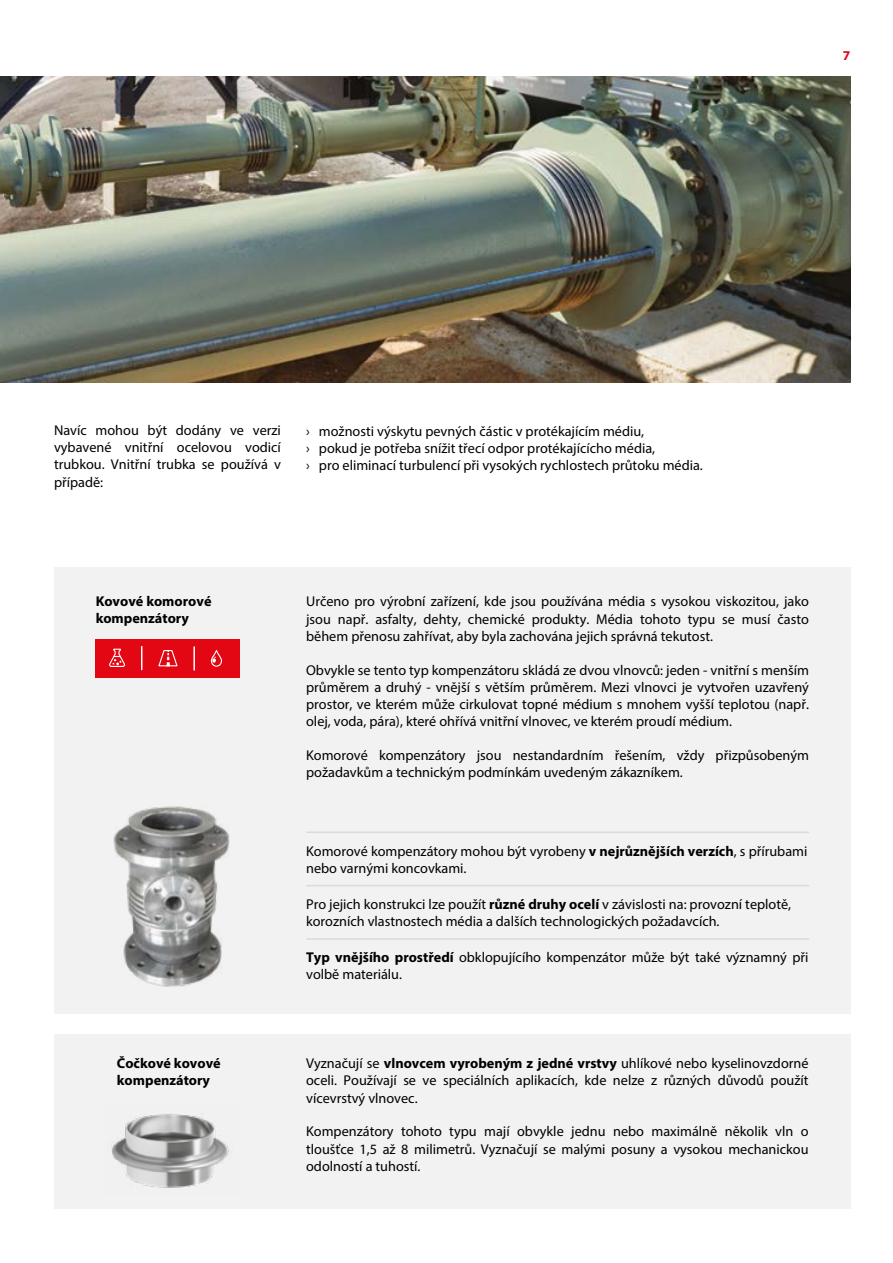
<style>
.page{position:relative;width:893px;height:1263px;background:#fff}
.page>*{position:absolute;margin:0;border:0;box-sizing:border-box;transform-origin:0 0}
.t1{font:14.25px/17.1px "Myriad Pro";color:#000;text-align:justify}
.t2{font:700 14.25px/17.1px "Myriad Pro";color:#000}
.t3{font:700 13.5px "Myriad Pro";color:#e30613}
.s1{font-weight:700}
</style>
<div class="page">
<img style="left:0;top:77px;width:850px;height:306px">
<div style="left:54px;top:567px;width:796px;height:446px;background:#f2f2f2"></div>
<div style="left:54px;top:1035px;width:796px;height:174px;background:#f2f2f2"></div>
<img style="left:113px;top:806px;width:117px;height:181px">
<img style="left:111px;top:1114px;width:118px;height:74px">
<hr style="left:306px;top:831px;width:503px;height:2px;background:#dadada">
<hr style="left:306px;top:885px;width:503px;height:1px;background:#dadada">
<hr style="left:306px;top:938px;width:503px;height:2px;background:#dadada">
<div style="left:96px;top:639px;width:144px;height:38px;background:#e30613"></div>
<hr style="left:193px;top:647px;width:2px;height:23px;background:#fff">
<svg style="left:141px;top:647px;width:1px;height:22px"></svg>
<svg style="left:109px;top:648px;width:17px;height:19px"></svg>
<svg style="left:158px;top:650px;width:20px;height:17px"></svg>
<div style="left:211px;top:650px;width:11px;height:17px;border:1px solid #fff;border-radius:5px"></div>
<svg style="left:212px;top:656px;width:4px;height:7px"></svg>
<p class="t3" style="left:843px;top:46px;width:9px">7</p>
<p class="t1" style="left:54px;top:422px;width:228px">Navíc mohou být dodány ve verzi vybavené vnitřní ocelovou vodicí trubkou. Vnitřní trubka se používá v případě:</p>
<p class="t1" style="left:306px;top:422px;width:398px;text-align:left">› možnosti výskytu pevných částic v protékajícím médiu,<br>› pokud je potřeba snížit třecí odpor protékajícícho média,<br>› pro eliminací turbulencí při vysokých rychlostech průtoku média.</p>
<p class="t2" style="left:96px;top:592px;width:117px">Kovové komorové kompenzátory</p>
<p class="t2" style="left:117px;top:1054px;width:105px">Čočkové kovové kompenzátory</p>
<p class="t1" style="left:306px;top:593px;width:504px">Určeno pro výrobní zařízení, kde jsou používána média s vysokou viskozitou, jako jsou např. asfalty, dehty, chemické produkty. Média tohoto typu se musí často během přenosu zahřívat, aby byla zachována jejich správná tekutost.</p>
<p class="t1" style="left:306px;top:661px;width:504px">Obvykle se tento typ kompenzátoru skládá ze dvou vlnovců: jeden - vnitřní s menším průměrem a druhý - vnější s větším průměrem. Mezi vlnovci je vytvořen uzavřený prostor, ve kterém může cirkulovat topné médium s mnohem vyšší teplotou (např. olej, voda, pára), které ohřívá vnitřní vlnovec, ve kterém proudí médium.</p>
<p class="t1" style="left:306px;top:747px;width:504px">Komorové kompenzátory jsou nestandardním řešením, vždy přizpůsobeným požadavkům a technickým podmínkám uvedeným zákazníkem.</p>
<p class="t1" style="left:306px;top:842px;width:503px">Komorové kompenzátory mohou být vyrobeny <span class="s1">v nejrůznějších verzích</span>, s přírubami nebo varnými koncovkami.</p>
<p class="t1" style="left:306px;top:895px;width:487px">Pro jejich konstrukci lze použít <span class="s1">různé druhy ocelí</span> v závislosti na: provozní teplotě, korozních vlastnostech média a dalších technologických požadavcích.</p>
<p class="t1" style="left:306px;top:948px;width:504px;line-height:17.7px"><span class="s1">Typ vnějšího prostředí</span> obklopujícího kompenzátor může být také významný při volbě materiálu.</p>
<p class="t1" style="left:306px;top:1054px;width:504px">Vyznačují se <span class="s1">vlnovcem vyrobeným z jedné vrstvy</span> uhlíkové nebo kyselinovzdorné oceli. Používají se ve speciálních aplikacích, kde nelze z různých důvodů použít vícevrstvý vlnovec.</p>
<p class="t1" style="left:306px;top:1123px;width:504px">Kompenzátory tohoto typu mají obvykle jednu nebo maximálně několik vln o tloušťce 1,5 až 8 milimetrů. Vyznačují se malými posuny a vysokou mechanickou odolností a tuhostí.</p>
</div>
